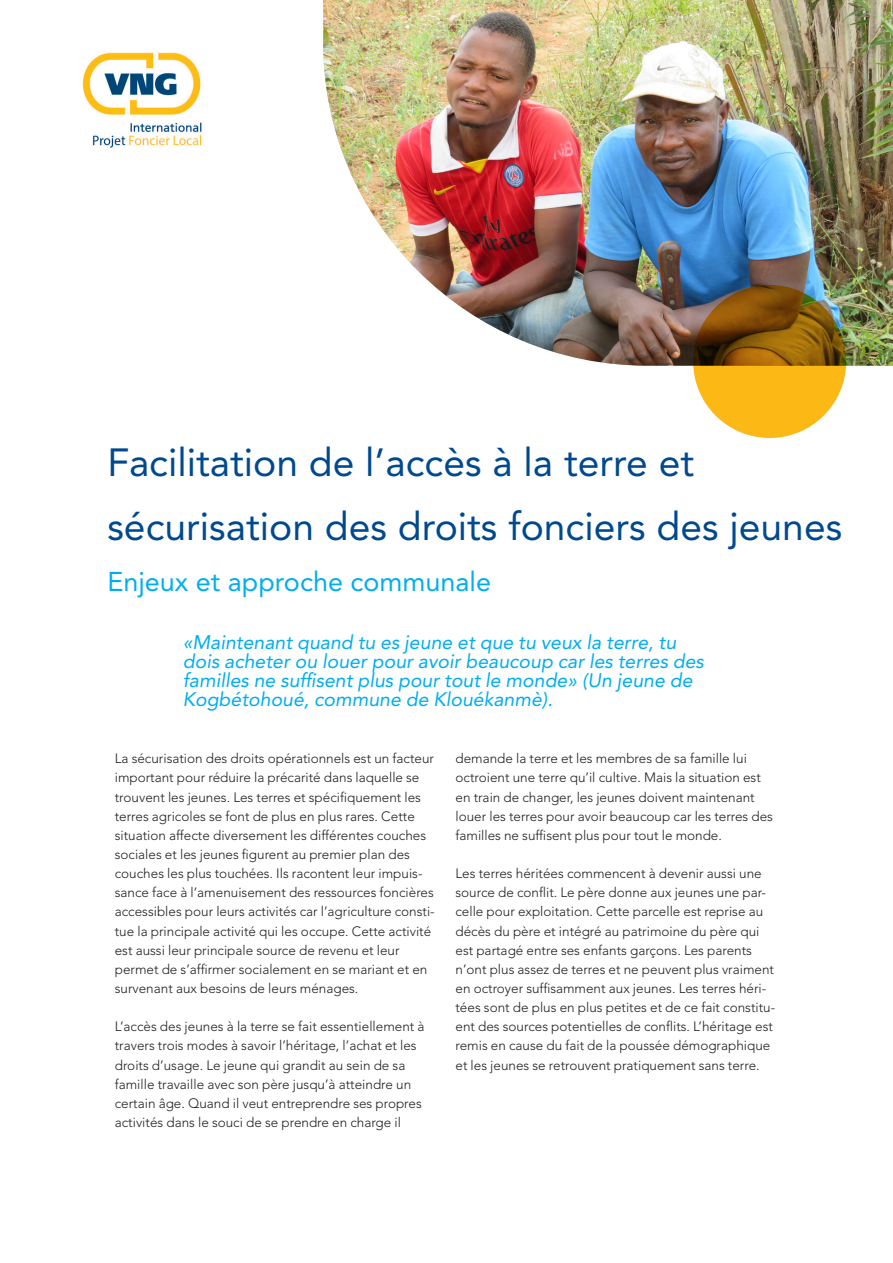
<style>
.page{position:relative;width:893px;height:1263px;background:#fff}
.page>*{position:absolute;margin:0;border:0;box-sizing:border-box;transform-origin:0 0}
.VNG_-_Omslag_titel_b{font:39px/63.8px "Avenir LT Std";color:#01498e}
.VNG_-_Omslag_titel_b-2{font:27px "Avenir LT Std";color:#00aeef}
.VNG_-_Inleiding_smal{font:italic 19.5px/19.2px "Avenir LT Std";color:#00aeef}
.VNG_-_Broodtekst{font:300 13.5px/19.2px "Avenir LT Std";color:#231f20}
</style>
<div class="page">
<img style="left:323px;top:0;width:570px;height:366px">
<svg style="left:693px;top:285px;width:153px;height:153px"></svg>
<img style="left:82px;top:52px;width:120px;height:96px">
<p class="VNG_-_Omslag_titel_b" style="left:107px;top:431px;width:736px">Facilitation de l’accès à la terre et sécurisation des droits fonciers des jeunes</p>
<p class="VNG_-_Omslag_titel_b-2" style="left:107px;top:566px;width:385px">Enjeux et approche communale</p>
<p class="VNG_-_Inleiding_smal" style="left:183px;top:632px;width:523px">«Maintenant quand tu es jeune et que tu veux la terre, tu dois acheter ou louer pour avoir beaucoup car les terres des familles ne suffisent plus pour tout le monde» (Un jeune de Kogbétohoué, commune de Klouékanmè).</p>
<p class="VNG_-_Broodtekst" style="left:115px;top:749px;width:321px">La sécurisation des droits opérationnels est un facteur important pour réduire la précarité dans laquelle se trouvent les jeunes. Les terres et spécifiquement les terres agricoles se font de plus en plus rares. Cette situation affecte diversement les différentes couches sociales et les jeunes figurent au premier plan des couches les plus touchées. Ils racontent leur impuis&shy;sance face à l’amenuisement des ressources foncières accessibles pour leurs activités car l’agriculture consti&shy;tue la principale activité qui les occupe. Cette activité est aussi leur principale source de revenu et leur permet de s’affirmer socialement en se mariant et en survenant aux besoins de leurs ménages.</p>
<p class="VNG_-_Broodtekst" style="left:115px;top:1017px;width:311px">L’accès des jeunes à la terre se fait essentiellement à travers trois modes à savoir l’héritage, l’achat et les droits d’usage. Le jeune qui grandit au sein de sa famille travaille avec son père jusqu’à atteindre un certain âge. Quand il veut entreprendre ses propres activités dans le souci de se prendre en charge il</p>
<p class="VNG_-_Broodtekst" style="left:455px;top:749px;width:319px">demande la terre et les membres de sa famille lui octroient une terre qu’il cultive. Mais la situation est en train de changer, les jeunes doivent maintenant louer les terres pour avoir beaucoup car les terres des familles ne suffisent plus pour tout le monde.</p>
<p class="VNG_-_Broodtekst" style="left:455px;top:864px;width:321px">Les terres héritées commencent à devenir aussi une source de conflit. Le père donne aux jeunes une par&shy;celle pour exploitation. Cette parcelle est reprise au décès du père et intégré au patrimoine du père qui est partagé entre ses enfants garçons. Les parents n’ont plus assez de terres et ne peuvent plus vraiment en octroyer suffisamment aux jeunes. Les terres héri&shy;tées sont de plus en plus petites et de ce fait constitu&shy;ent des sources potentielles de conflits. L’héritage est remis en cause du fait de la poussée démographique et les jeunes se retrouvent pratiquement sans terre.</p>
</div>
